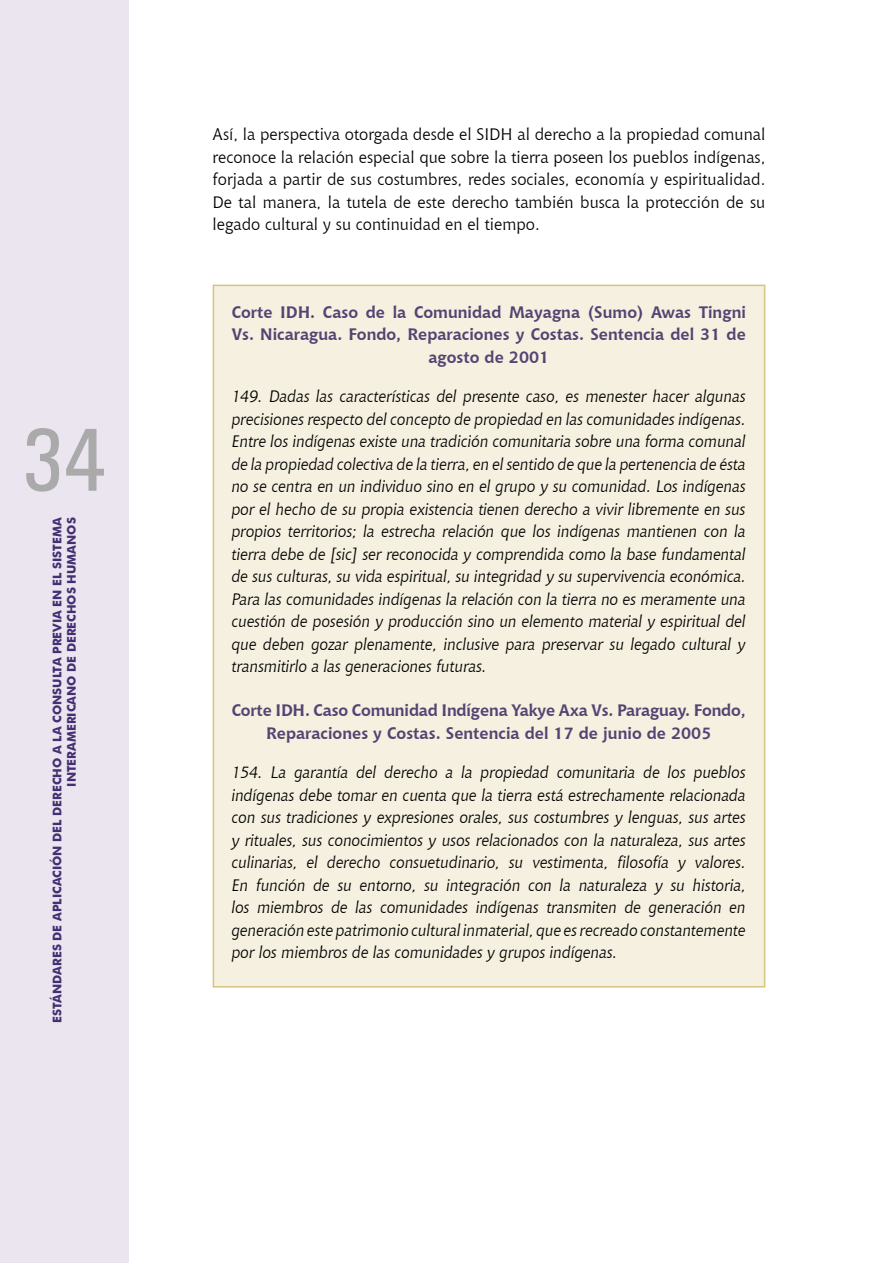
<style>
.page{position:relative;width:893px;height:1263px;background:#fff}
.page>*{position:absolute;margin:0;border:0;box-sizing:border-box;transform-origin:0 0}
.t1{font:500 condensed 90px "Univers";color:#aaa}
.t2{font:italic 16.5px/22.5px "Chianti BT";color:#000;text-align:justify}
.t3{font:16.5px/22.5px "Chianti BT";color:#000;text-align:justify}
.t4{font:700 16.5px/22.5px "Chianti BT";color:#544373;text-align:center}
.t5{font:700 12px/14.4px "Futura BT";color:#442f73;text-align:right}
</style>
<div class="page">
<div style="left:0;top:0;width:129px;height:1263px;background:#eae5ef"></div>
<div style="left:213px;top:285px;width:552px;height:702px;background:#f5f0df;border:2px solid #d4c586"></div>
<h1 class="t1" style="left:23px;top:407px;width:85px">34</h1>
<p class="t5" style="left:50px;top:1023px;width:507px;rotate:-90deg">ESTÁNDARES DE APLICACIÓN DEL DERECHO A LA CONSULTA PREVIA EN EL SISTEMA<br>INTERAMERICANO DE DERECHOS HUMANOS</p>
<p class="t3" style="left:213px;top:123px;width:554px">Así, la perspectiva otorgada desde el SIDH al derecho a la propiedad comunal reconoce la relación especial que sobre la tierra poseen los pueblos indígenas, forjada a partir de sus costumbres, redes sociales, economía y espiritualidad.<br>De tal manera, la tutela de este derecho también busca la protección de su legado cultural y su continuidad en el tiempo.</p>
<p class="t4" style="left:232px;top:300px;width:516px">Corte IDH. Caso de la Comunidad Mayagna (Sumo) Awas Tingni<br>Vs. Nicaragua. Fondo, Reparaciones y Costas. Sentencia del 31 de agosto de 2001</p>
<p class="t2" style="left:232px;top:385px;width:516px">149. Dadas las características del presente caso, es menester hacer algunas precisiones respecto del concepto de propiedad en las comunidades indígenas.<br>Entre los indígenas existe una tradición comunitaria sobre una forma comunal de la propiedad colectiva de la tierra, en el sentido de que la pertenencia de ésta no se centra en un individuo sino en el grupo y su comunidad. Los indígenas por el hecho de su propia existencia tienen derecho a vivir libremente en sus propios territorios; la estrecha relación que los indígenas mantienen con la tierra debe de [sic] ser reconocida y comprendida como la base fundamental de sus culturas, su vida espiritual, su integridad y su supervivencia económica.<br>Para las comunidades indígenas la relación con la tierra no es meramente una cuestión de posesión y producción sino un elemento material y espiritual del que deben gozar plenamente, inclusive para preservar su legado cultural y transmitirlo a las generaciones futuras.</p>
<p class="t4" style="left:232px;top:698px;width:516px">Corte IDH. Caso Comunidad Indígena Yakye Axa Vs. Paraguay. Fondo,<br>Reparaciones y Costas. Sentencia del 17 de junio de 2005</p>
<p class="t2" style="left:232px;top:760px;width:516px">154. La garantía del derecho a la propiedad comunitaria de los pueblos indígenas debe tomar en cuenta que la tierra está estrechamente relacionada con sus tradiciones y expresiones orales, sus costumbres y lenguas, sus artes y rituales, sus conocimientos y usos relacionados con la naturaleza, sus artes culinarias, el derecho consuetudinario, su vestimenta, filosofía y valores.<br>En función de su entorno, su integración con la naturaleza y su historia, los miembros de las comunidades indígenas transmiten de generación en generación este patrimonio cultural inmaterial, que es recreado constantemente por los miembros de las comunidades y grupos indígenas.</p>
</div>
